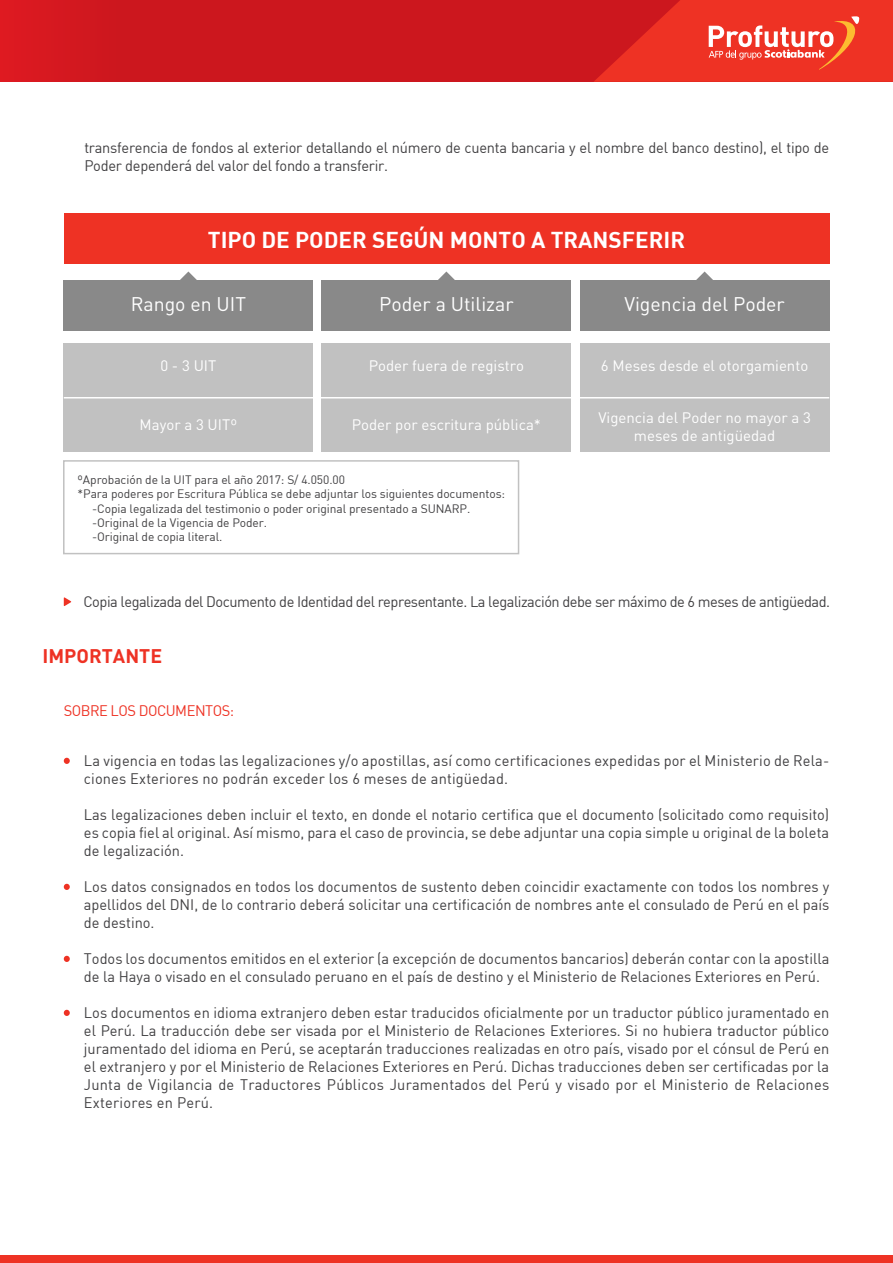
<style>
.page{position:relative;width:893px;height:1263px;background:#fff}
.page>*{position:absolute;margin:0;border:0;box-sizing:border-box;transform-origin:0 0}
.t1{font:700 22.5px "DIN";color:#fff}
.t2{font:19.5px "DIN Pro";color:#fff}
.t3{font:700 19.5px "DIN Pro";color:#ee3224}
.t4{font:15px/18px "DIN";color:#414042}
.t5{font:15px/18px "DIN Pro";color:#fff;text-align:center}
.t6{font:15px "DIN";letter-spacing:-.035em;color:#414042}
.t7{font:15px "DIN";letter-spacing:-.035em;color:#ee3224}
.t8{font:12px "DIN";letter-spacing:-.005em;color:#414042}
</style>
<div class="page">
<svg style="left:0;top:0;width:593px;height:82px;background:#cd171e"></svg>
<svg style="left:593px;top:0;width:300px;height:82px;background:#e93a2f"></svg>
<div style="left:0;top:1255px;width:893px;height:8px;background:#ee3224"></div>
<svg style="left:64px;top:597px;width:7px;height:9px"></svg>
<div style="left:64px;top:213px;width:765px;height:51px;background:#ee3224"></div>
<div style="left:64px;top:280px;width:249px;height:50px;background:#898989"></div>
<div style="left:322px;top:280px;width:249px;height:50px;background:#898989"></div>
<div style="left:580px;top:280px;width:249px;height:50px;background:#898989"></div>
<div style="left:64px;top:343px;width:249px;height:109px;background:#c1c1c1"></div>
<div style="left:322px;top:343px;width:249px;height:109px;background:#c1c1c1"></div>
<div style="left:580px;top:343px;width:249px;height:109px;background:#c1c1c1"></div>
<svg style="left:180px;top:271px;width:17px;height:9px"></svg>
<svg style="left:438px;top:271px;width:17px;height:9px"></svg>
<svg style="left:696px;top:271px;width:17px;height:9px"></svg>
<hr style="left:64px;top:397px;width:765px;height:1px;background:#fff">
<svg style="left:64px;top:758px;width:6px;height:6px"></svg>
<svg style="left:64px;top:884px;width:6px;height:6px"></svg>
<svg style="left:64px;top:1010px;width:6px;height:6px"></svg>
<svg style="left:64px;top:956px;width:6px;height:6px"></svg>
<div style="left:63px;top:460px;width:456px;height:94px;border:2px solid #c1c1c1"></div>
<p class="t4" style="left:84px;top:138px;width:746px">transferencia de fondos al exterior detallando el número de cuenta bancaria y el nombre del banco destino), el tipo de<br>Poder dependerá del valor del fondo a transferir.</p>
<h1 class="t1" style="left:208px;top:225px;width:479px">TIPO DE PODER SEGÚN MONTO A TRANSFERIR</h1>
<h2 class="t2" style="left:131px;top:291px;width:117px">Rango en UIT</h2>
<h2 class="t2" style="left:379px;top:291px;width:136px">Poder a Utilizar</h2>
<h2 class="t2" style="left:624px;top:291px;width:162px">Vigencia del Poder</h2>
<p class="t5" style="left:160px;top:356px;width:57px">0 - 3 UIT</p>
<p class="t5" style="left:369px;top:356px;width:157px">Poder fuera de registro</p>
<p class="t5" style="left:601px;top:356px;width:209px">6 Meses desde el otorgamiento</p>
<p class="t5" style="left:140px;top:415px;width:99px">Mayor a 3 UITº</p>
<p class="t5" style="left:352px;top:415px;width:191px">Poder por escritura pública*</p>
<p class="t5" style="left:598px;top:408px;width:214px">Vigencia del Poder no mayor a 3 meses de antigüedad</p>
<p class="t8" style="left:78px;top:472px;width:269px">ºAprobación de la UIT para el año 2017: S/ 4.050.00</p>
<p class="t8" style="left:78px;top:486px;width:429px">*Para poderes por Escritura Pública se debe adjuntar los siguientes documentos:</p>
<p class="t8" style="left:92px;top:501px;width:380px">-Copia legalizada del testimonio o poder original presentado a SUNARP.</p>
<p class="t8" style="left:92px;top:515px;width:176px">-Original de la Vigencia de Poder.</p>
<p class="t8" style="left:92px;top:529px;width:132px">-Original de copia literal.</p>
<p class="t6" style="left:84px;top:592px;width:748px">Copia legalizada del Documento de Identidad del representante. La legalización debe ser máximo de 6 meses de antigüedad.</p>
<h2 class="t3" style="left:43px;top:642px;width:121px">IMPORTANTE</h2>
<p class="t7" style="left:64px;top:701px;width:172px">SOBRE LOS DOCUMENTOS:</p>
<p class="t4" style="left:84px;top:751px;width:747px">La vigencia en todas las legalizaciones y/o apostillas, así como certificaciones expedidas por el Ministerio de Rela&shy;ciones Exteriores no podrán exceder los 6 meses de antigüedad.</p>
<p class="t4" style="left:84px;top:805px;width:747px;text-align:justify">Las legalizaciones deben incluir el texto, en donde el notario certifica que el documento (solicitado como requisito) es copia fiel al original. Así mismo, para el caso de provincia, se debe adjuntar una copia simple u original de la boleta de legalización.</p>
<p class="t4" style="left:84px;top:877px;width:747px;text-align:justify">Los datos consignados en todos los documentos de sustento deben coincidir exactamente con todos los nombres y apellidos del DNI, de lo contrario deberá solicitar una certificación de nombres ante el consulado de Perú en el país de destino.</p>
<p class="t4" style="left:84px;top:949px;width:747px">Todos los documentos emitidos en el exterior (a excepción de documentos bancarios) deberán contar con la apostilla de la Haya o visado en el consulado peruano en el país de destino y el Ministerio de Relaciones Exteriores en Perú.</p>
<p class="t4" style="left:84px;top:1003px;width:747px;text-align:justify">Los documentos en idioma extranjero deben estar traducidos oficialmente por un traductor público juramentado en el Perú. La traducción debe ser visada por el Ministerio de Relaciones Exteriores. Si no hubiera traductor público juramentado del idioma en Perú, se aceptarán traducciones realizadas en otro país, visado por el cónsul de Perú en el extranjero y por el Ministerio de Relaciones Exteriores en Perú. Dichas traducciones deben ser certificadas por la Junta de Vigilancia de Traductores Públicos Juramentados del Perú y visado por el Ministerio de Relaciones Exteriores en Perú.</p>
</div>
